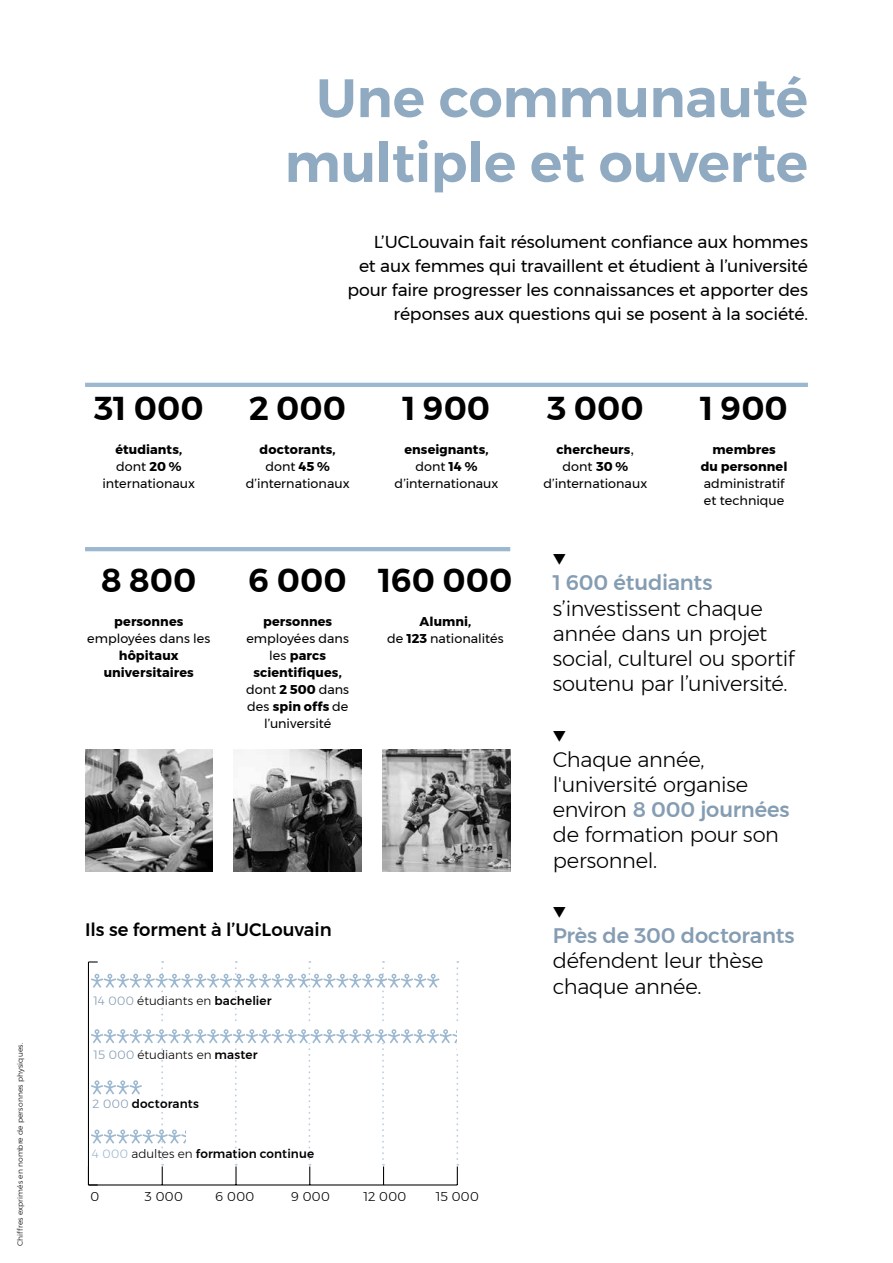
<style>
.page{position:relative;width:893px;height:1263px;background:#fff}
.page>*{position:absolute;margin:0;border:0;box-sizing:border-box;transform-origin:0 0}
.t1{font:600 54px/64.8px "Montserrat";letter-spacing:-.005em;color:#90aac2;text-align:center}
.t2{font:600 33px "Montserrat";color:#000}
.t3{font:300 21px/25.2px "Montserrat";letter-spacing:-.015em;color:#000}
.t4{font:500 21px "Montserrat";letter-spacing:-.01em;color:#859db3}
.t5{font:500 18px "Montserrat";color:#000}
.t6{font:17.25px/24px "Montserrat";letter-spacing:-.01em;color:#000;text-align:right}
.t7{font:12.75px/17px "Montserrat";color:#000;text-align:center}
.t8{font:700 12.75px/17px "Montserrat";letter-spacing:.01em;color:#000;text-align:center}
.t9{font:300 12.75px "Montserrat";letter-spacing:.005em;color:#000}
.t10{font:300 12px "Montserrat";color:#000}
.t11{font:500 12px "Montserrat";letter-spacing:.01em;color:#000}
.t12{font:300 7.5px "Montserrat";letter-spacing:.015em;color:#000}
.s1{font-weight:700}
.s2{font-family:"Helvetica Neue LT Std";font-size:13.5px}
.s3{font-weight:500;color:#859db3}
.s4{color:#859db3}
.s5{font-weight:500}
.s6{font-weight:300;color:#859db3}
.s7{font-weight:300;color:#9cb8d0}
.s8{font-weight:300}
</style>
<div class="page">
<hr style="left:85px;top:383px;width:723px;height:4px;background:#9cb8d0">
<hr style="left:85px;top:547px;width:425px;height:4px;background:#9cb8d0">
<svg style="left:88px;top:961px;width:371px;height:224px"></svg>
<img style="left:234px;top:750px;width:127px;height:122px">
<img style="left:383px;top:750px;width:127px;height:122px">
<img style="left:85px;top:750px;width:128px;height:121px">
<p class="t12" style="left:15px;top:1246px;width:205px;rotate:-90deg">Chiffres exprimés en nombre de personnes physiques.</p>
<h1 class="t1" style="left:285px;top:66px;width:525px">Une communauté multiple et ouverte</h1>
<h2 class="t2" style="left:94px;top:382px;width:111px">31 000</h2>
<p class="t7" style="left:103px;top:441px;width:94px"><span class="s1">étudiants, </span>dont <span class="s1">20 % </span>internationaux</p>
<h2 class="t2" style="left:101px;top:554px;width:97px">8 800</h2>
<p class="t8" style="left:114px;top:613px;width:71px">personnes</p>
<p class="t7" style="left:87px;top:630px;width:125px">employées dans les</p>
<p class="t8" style="left:104px;top:647px;width:92px">hôpitaux universitaires</p>
<h3 class="t6" style="left:347px;top:230px;width:462px">L’UCLouvain fait résolument confiance aux hommes<br>et aux femmes qui travaillent et étudient à l’université pour faire progresser les connaissances et apporter des réponses aux questions qui se posent à la société.</h3>
<h2 class="t2" style="left:249px;top:382px;width:98px">2 000</h2>
<p class="t7" style="left:246px;top:441px;width:105px"><span class="s1">doctorants, </span>dont <span class="s1">45 % </span>d’internationaux</p>
<h2 class="t2" style="left:403px;top:382px;width:89px">1 900</h2>
<p class="t7" style="left:395px;top:441px;width:105px"><span class="s1">enseignants, </span>dont <span class="s1">14 % </span>d’internationaux</p>
<h2 class="t2" style="left:249px;top:554px;width:99px">6 000</h2>
<p class="t8" style="left:263px;top:613px;width:71px">personnes</p>
<p class="t7" style="left:246px;top:630px;width:104px">employées dans les <span class="s1">parcs scientifiques, </span>dont <span class="s1">2 500</span> dans des <span class="s1">spin offs</span> de l’université</p>
<h2 class="t2" style="left:378px;top:554px;width:135px">160 000</h2>
<p class="t7" style="left:387px;top:613px;width:118px"><span class="s1">Alumni,<br></span>de <span class="s1">123</span> nationalités</p>
<h2 class="t2" style="left:547px;top:382px;width:98px">3 000</h2>
<p class="t7" style="left:543px;top:441px;width:105px"><span class="s1">chercheurs</span><span class="s2">, </span>dont <span class="s1">30 % </span>d’internationaux</p>
<h2 class="t2" style="left:700px;top:382px;width:89px">1 900</h2>
<p class="t8" style="left:701px;top:441px;width:88px">membres<br>du personnel</p>
<p class="t7" style="left:704px;top:474px;width:82px;text-align:left">administratif et technique</p>
<h3 class="t4" style="left:553px;top:566px;width:161px">1 600 étudiants</h3>
<h3 class="t3" style="left:553px;top:595px;width:243px">s’investissent chaque année dans un projet social, culturel ou sportif soutenu par l’université.</h3>
<h3 class="t3" style="left:553px;top:746px;width:238px">Chaque année, l'université organise environ <span class="s3">8 000 journées </span>de formation pour son personnel.</h3>
<h3 class="t5" style="left:85px;top:915px;width:248px">Ils se forment à l’UCLouvain</h3>
<p class="t10" style="left:94px;top:992px;width:180px"><span class="s4">14 000</span> étudiants en <span class="s5">bachelier</span></p>
<p class="t10" style="left:94px;top:1046px;width:165px"><span class="s4">15 000</span> étudiants en <span class="s5">master</span></p>
<p class="t11" style="left:93px;top:1095px;width:108px"><span class="s6">2 000</span> doctorants</p>
<p class="t11" style="left:92px;top:1145px;width:224px"><span class="s7">4 000</span> <span class="s8">adultes en</span> formation continue</p>
<p class="t9" style="left:90px;top:1187px;width:11px">0</p>
<p class="t9" style="left:144px;top:1187px;width:40px">3 000</p>
<p class="t9" style="left:215px;top:1187px;width:41px">6 000</p>
<p class="t9" style="left:291px;top:1187px;width:41px">9 000</p>
<p class="t9" style="left:364px;top:1187px;width:44px">12 000</p>
<p class="t9" style="left:436px;top:1187px;width:45px">15 000</p>
<h3 class="t4" style="left:553px;top:919px;width:243px">Près de 300 doctorants</h3>
<h3 class="t3" style="left:553px;top:948px;width:212px">défendent leur thèse chaque année.</h3>
</div>
